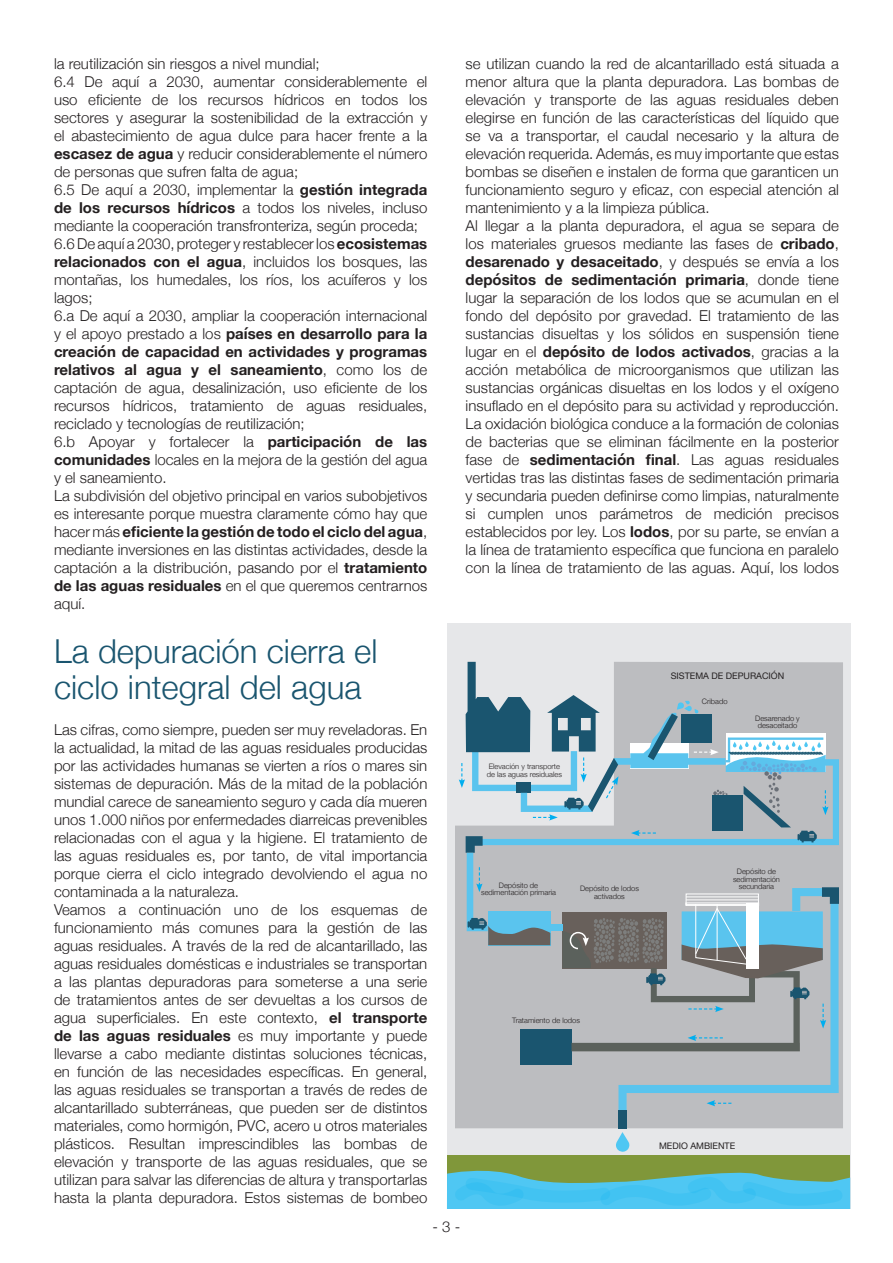
<style>
.page{position:relative;width:893px;height:1263px;background:#fff}
.page>*{position:absolute;margin:0;border:0;box-sizing:border-box;transform-origin:0 0}
.t1{font:300 33px/36px "Helvetica Neue";color:#1a556f}
.t2{font:300 15px/18px "Helvetica Neue";color:#231f20}
.t3{font:9px "Helvetica Neue";color:#231f20}
.t4{font:300 7.5px/7.5px "Helvetica Neue";color:#231f20;text-align:center}
.s1{font-weight:700}
</style>
<div class="page">
<div style="left:447px;top:623px;width:404px;height:586px;background:#e6e7e9"></div>
<div style="left:455px;top:662px;width:388px;height:466px;background:#bcbdc0"></div>
<div style="left:448px;top:1155px;width:402px;height:53px;background:#80973a"></div>
<div style="left:520px;top:1029px;width:52px;height:35px;background:#1a556f"></div>
<svg style="left:618px;top:1051px;width:221px;height:68px;background:#acbdc6"></svg>
<div style="left:618px;top:1110px;width:9px;height:18px;background:#1a556f"></div>
<svg style="left:616px;top:1132px;width:13px;height:20px"></svg>
<svg style="left:447px;top:1166px;width:403px;height:43px"></svg>
<svg style="left:459px;top:662px;width:380px;height:389px;background:#a4b4bc"></svg>
<p class="t2" style="left:54px;top:53px;width:375px">la reutilización sin riesgos a nivel mundial;<br>6.4 De aquí a 2030, aumentar considerablemente el uso eficiente de los recursos hídricos en todos los sectores y asegurar la sostenibilidad de la extracción y el abastecimiento de agua dulce para hacer frente a la <span class="s1">escasez de agua</span> y reducir considerablemente el número de personas que sufren falta de agua;<br>6.5 De aquí a 2030, implementar la <span class="s1">gestión integrada de los recursos hídricos</span> a todos los niveles, incluso mediante la cooperación transfronteriza, según proceda; 6.6 De aquí a 2030, proteger y restablecer los <span class="s1">ecosistemas relacionados con el agua</span>, incluidos los bosques, las montañas, los humedales, los ríos, los acuíferos y los lagos;<br>6.a De aquí a 2030, ampliar la cooperación internacional y el apoyo prestado a los <span class="s1">países en desarrollo para la creación de capacidad en actividades y programas relativos al agua y el saneamiento</span>, como los de captación de agua, desalinización, uso eficiente de los recursos hídricos, tratamiento de aguas residuales, reciclado y tecnologías de reutilización;<br>6.b Apoyar y fortalecer la <span class="s1">participación de las comunidades</span> locales en la mejora de la gestión del agua y el saneamiento.<br>La subdivisión del objetivo principal en varios subobjetivos es interesante porque muestra claramente cómo hay que hacer más <span class="s1">eficiente la gestión de todo el ciclo del agua</span>, mediante inversiones en las distintas actividades, desde la captación a la distribución, pasando por el <span class="s1">tratamiento de las aguas residuales</span> en el que queremos centrarnos aquí.</p>
<h1 class="t1" style="left:54px;top:630px;width:325px">La depuración cierra el ciclo integral del agua</h1>
<p class="t2" style="left:54px;top:719px;width:375px">Las cifras, como siempre, pueden ser muy reveladoras. En la actualidad, la mitad de las aguas residuales producidas por las actividades humanas se vierten a ríos o mares sin sistemas de depuración. Más de la mitad de la población mundial carece de saneamiento seguro y cada día mueren unos 1.000 niños por enfermedades diarreicas prevenibles relacionadas con el agua y la higiene. El tratamiento de las aguas residuales es, por tanto, de vital importancia porque cierra el ciclo integrado devolviendo el agua no contaminada a la naturaleza.<br>Veamos a continuación uno de los esquemas de funcionamiento más comunes para la gestión de las aguas residuales. A través de la red de alcantarillado, las aguas residuales domésticas e industriales se transportan a las plantas depuradoras para someterse a una serie de tratamientos antes de ser devueltas a los cursos de agua superficiales. En este contexto, <span class="s1">el transporte de las aguas residuales</span> es muy importante y puede llevarse a cabo mediante distintas soluciones técnicas, en función de las necesidades específicas. En general, las aguas residuales se transportan a través de redes de alcantarillado subterráneas, que pueden ser de distintos materiales, como hormigón, PVC, acero u otros materiales plásticos. Resultan imprescindibles las bombas de elevación y transporte de las aguas residuales, que se utilizan para salvar las diferencias de altura y transportarlas hasta la planta depuradora. Estos sistemas de bombeo</p>
<p class="t2" style="left:466px;top:53px;width:375px">se utilizan cuando la red de alcantarillado está situada a menor altura que la planta depuradora. Las bombas de elevación y transporte de las aguas residuales deben elegirse en función de las características del líquido que se va a transportar, el caudal necesario y la altura de elevación requerida. Además, es muy importante que estas bombas se diseñen e instalen de forma que garanticen un funcionamiento seguro y eficaz, con especial atención al mantenimiento y a la limpieza pública.<br>Al llegar a la planta depuradora, el agua se separa de los materiales gruesos mediante las fases de <span class="s1">cribado</span>, <span class="s1">desarenado y desaceitado</span>, y después se envía a los <span class="s1">depósitos de sedimentación primaria</span>, donde tiene lugar la separación de los lodos que se acumulan en el fondo del depósito por gravedad. El tratamiento de las sustancias disueltas y los sólidos en suspensión tiene lugar en el <span class="s1">depósito de lodos activados</span>, gracias a la acción metabólica de microorganismos que utilizan las sustancias orgánicas disueltas en los lodos y el oxígeno insuflado en el depósito para su actividad y reproducción.<br>La oxidación biológica conduce a la formación de colonias de bacterias que se eliminan fácilmente en la posterior fase de <span class="s1">sedimentación final</span>. Las aguas residuales vertidas tras las distintas fases de sedimentación primaria y secundaria pueden definirse como limpias, naturalmente si cumplen unos parámetros de medición precisos establecidos por ley. Los <span class="s1">lodos</span>, por su parte, se envían a la línea de tratamiento específica que funciona en paralelo con la línea de tratamiento de las aguas. Aquí, los lodos</p>
<p class="t4" style="left:487px;top:762px;width:77px;text-align:left">Elevación y transporte de las aguas residuales</p>
<p class="t3" style="left:671px;top:669px;width:115px">SISTEMA DE DEPURACIÓN</p>
<p class="t4" style="left:755px;top:714px;width:46px">Desarenado y desaceitado</p>
<p class="t4" style="left:702px;top:697px;width:27px">Cribado</p>
<p class="t4" style="left:481px;top:881px;width:76px">Depósito de sedimentación primaria</p>
<p class="t4" style="left:733px;top:867px;width:48px">Depósito de sedimentación</p>
<p class="t4" style="left:580px;top:884px;width:60px">Depósito de lodos</p>
<p class="t4" style="left:739px;top:882px;width:37px">secundaria</p>
<p class="t4" style="left:594px;top:892px;width:32px">activados</p>
<p class="t4" style="left:512px;top:1016px;width:69px">Tratamiento de lodos</p>
<p class="t3" style="left:659px;top:1139px;width:78px">MEDIO AMBIENTE</p>
<p class="t2" style="left:433px;top:1216px;width:29px">- 3 -</p>
</div>
